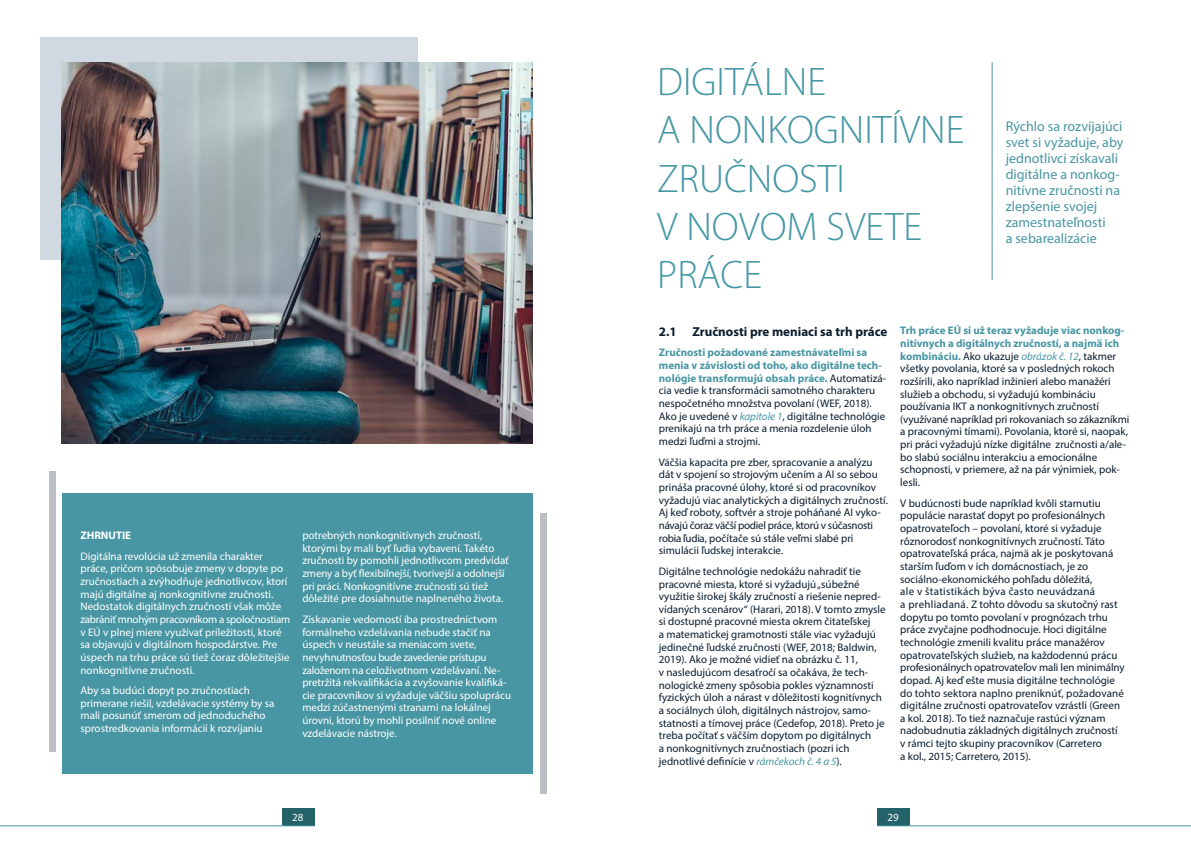
<style>
.page{position:relative;width:1191px;height:842px;background:#fff}
.page>*{position:absolute;margin:0;border:0;box-sizing:border-box;transform-origin:0 0}
.t1{font:300 40px/48px "Myriad Pro";color:#4697a5}
.t2{font:14px/16px "Myriad Pro";color:#4896a3}
.t3{font:700 13px "Myriad Pro";color:#0b1d2e}
.t4{font:11px/12.7px "Myriad Pro";color:#0b1d2e}
.t5{font:11px/12.6px "Myriad Pro";color:#fff}
.t6{font:700 11px "Myriad Pro";color:#fff}
.s1{font-weight:700;color:#4896a3}
.s2{font-style:italic;color:#4697a5}
</style>
<div class="page">
<div style="left:282px;top:809px;width:32px;height:17px;background:#246269"></div>
<hr style="left:0;top:825px;width:314px;height:1px;background:#4896a3">
<div style="left:877px;top:809px;width:33px;height:17px;background:#246269"></div>
<hr style="left:877px;top:825px;width:314px;height:1px;background:#4896a3">
<div style="left:40px;top:37px;width:377px;height:223px;background:#d0d8e1"></div>
<hr style="left:991px;top:62px;width:1px;height:218px;background:#4896a3">
<div style="left:62px;top:493px;width:471px;height:280px;background:#4896a3"></div>
<div style="left:49px;top:472px;width:7px;height:280px;background:#bcbfc3"></div>
<div style="left:540px;top:513px;width:6px;height:280px;background:#bcbfc3"></div>
<img style="left:62px;top:62px;width:471px;height:381px">
<p class="t6" style="left:81px;top:528px;width:52px">ZHRNUTIE</p>
<p class="t5" style="left:81px;top:549px;width:211px">Digitálna revolúcia už zmenila charakter práce, pričom spôsobuje zmeny v dopyte po zručnostiach a zvýhodňuje jednotlivcov, ktorí majú digitálne aj nonkognitívne zručnosti.<br>Nedostatok digitálnych zručností však môže zabrániť mnohým pracovníkom a spoločnostiam v EÚ v plnej miere využívať príležitosti, ktoré sa objavujú v digitálnom hospodárstve. Pre úspech na trhu práce sú tiež čoraz dôležitejšie nonkognitívne zručnosti.</p>
<p class="t5" style="left:81px;top:684px;width:195px">Aby sa budúci dopyt po zručnostiach primerane riešil, vzdelávacie systémy by sa mali posunúť smerom od jednoduchého sprostredkovania informácií k rozvíjaniu</p>
<p class="t5" style="left:302px;top:529px;width:208px">potrebných nonkognitívnych zručností, ktorými by mali byť ľudia vybavení. Takéto zručnosti by pomohli jednotlivcom predvídať zmeny a byť flexibilnejší, tvorivejší a odolnejší pri práci. Nonkognitívne zručnosti sú tiež dôležité pre dosiahnutie naplneného života.</p>
<p class="t5" style="left:302px;top:613px;width:210px">Získavanie vedomostí iba prostredníctvom formálneho vzdelávania nebude stačiť na úspech v neustále sa meniacom svete, nevyhnutnosťou bude zavedenie prístupu založenom na celoživotnom vzdelávaní. Ne&shy;pretržitá rekvalifikácia a zvyšovanie kvalifiká&shy;cie pracovníkov si vyžaduje väčšiu spoluprácu medzi zúčastnenými stranami na lokálnej úrovni, ktorú by mohli posilniť nové online vzdelávacie nástroje.</p>
<h1 class="t1" style="left:657px;top:59px;width:309px">DIGITÁLNE<br>A NONKOGNITÍVNE<br>ZRUČNOSTI<br>V NOVOM SVETE<br>PRÁCE</h1>
<p class="t2" style="left:1005px;top:118px;width:119px">Rýchlo sa rozvíjajúci svet si vyžaduje, aby jednotlivci získavali digitálne a nonkog&shy;nitívne zručnosti na zlepšenie svojej zamestnateľnosti<br>a sebarealizácie</p>
<p class="t3" style="left:659px;top:323px;width:230px">2.1 Zručnosti pre meniaci sa trh práce</p>
<p class="t4" style="left:659px;top:346px;width:229px"><span class="s1">Zručnosti požadované zamestnávateľmi sa menia v závislosti od toho, ako digitálne tech&shy;nológie transformujú obsah práce.</span> Automatizá&shy;cia vedie k transformácii samotného charakteru nespočetného množstva povolaní (WEF, 2018).<br>Ako je uvedené v <span class="s2">kapitole 1</span>, digitálne technológie prenikajú na trh práce a menia rozdelenie úloh medzi ľuďmi a strojmi.</p>
<p class="t4" style="left:659px;top:455px;width:231px">Väčšia kapacita pre zber, spracovanie a analýzu dát v spojení so strojovým učením a AI so sebou prináša pracovné úlohy, ktoré si od pracovníkov vyžadujú viac analytických a digitálnych zručností.<br>Aj keď roboty, softvér a stroje poháňané AI vyko&shy;návajú čoraz väčší podiel práce, ktorú v súčasnosti robia ľudia, počítače sú stále veľmi slabé pri simulácii ľudskej interakcie.</p>
<p class="t4" style="left:659px;top:565px;width:228px">Digitálne technológie nedokážu nahradiť tie pracovné miesta, ktoré si vyžadujú „súbežné využitie širokej škály zručností a riešenie nepred&shy;vídaných scenárov“ (Harari, 2018). V tomto zmysle si dostupné pracovné miesta okrem čitateľskej<br>a matematickej gramotnosti stále viac vyžadujú jedinečné ľudské zručnosti (WEF, 2018; Baldwin, 2019). Ako je možné vidieť na obrázku č. 11,<br>v nasledujúcom desaťročí sa očakáva, že tech&shy;nologické zmeny spôsobia pokles významnosti fyzických úloh a nárast v dôležitosti kognitívnych a sociálnych úloh, digitálnych nástrojov, samo&shy;statnosti a tímovej práce (Cedefop, 2018). Preto je treba počítať s väčším dopytom po digitálnych<br>a nonkognitívnych zručnostiach (pozri ich jednotlivé definície v <span class="s2">rámčekoch č. 4 a 5</span>).</p>
<p class="t4" style="left:900px;top:324px;width:231px"><span class="s1">Trh práce EÚ si už teraz vyžaduje viac nonkog&shy;nitívnych a digitálnych zručností, a najmä ich kombináciu.</span> Ako ukazuje <span class="s2">obrázok č. 12</span>, takmer všetky povolania, ktoré sa v posledných rokoch rozšírili, ako napríklad inžinieri alebo manažéri služieb a obchodu, si vyžadujú kombináciu používania IKT a nonkognitívnych zručností (využívané napríklad pri rokovaniach so zákazníkmi a pracovnými tímami). Povolania, ktoré si, naopak, pri práci vyžadujú nízke digitálne zručnosti a/ale&shy;bo slabú sociálnu interakciu a emocionálne schopnosti, v priemere, až na pár výnimiek, pok&shy;lesli.</p>
<p class="t4" style="left:900px;top:496px;width:226px">V budúcnosti bude napríklad kvôli starnutiu populácie narastať dopyt po profesionálnych opatrovateľoch – povolaní, ktoré si vyžaduje rôznorodosť nonkognitívnych zručností. Táto opatrovateľská práca, najmä ak je poskytovaná starším ľuďom v ich domácnostiach, je zo sociálno-ekonomického pohľadu dôležitá,<br>ale v štatistikách býva často neuvádzaná<br>a prehliadaná. Z tohto dôvodu sa skutočný rast dopytu po tomto povolaní v prognózach trhu práce zvyčajne podhodnocuje. Hoci digitálne technológie zmenili kvalitu práce manažérov opatrovateľských služieb, na každodennú prácu profesionálnych opatrovateľov mali len minimálny dopad. Aj keď ešte musia digitálne technológie do tohto sektora naplno preniknúť, požadované digitálne zručnosti opatrovateľov vzrástli (Green a kol. 2018). To tiež naznačuje rastúci význam nadobudnutia základných digitálnych zručností v rámci tejto skupiny pracovníkov (Carretero<br>a kol., 2015; Carretero, 2015).</p>
<p class="t5" style="left:292px;top:810px;width:13px">28</p>
<p class="t5" style="left:887px;top:810px;width:13px">29</p>
</div>
